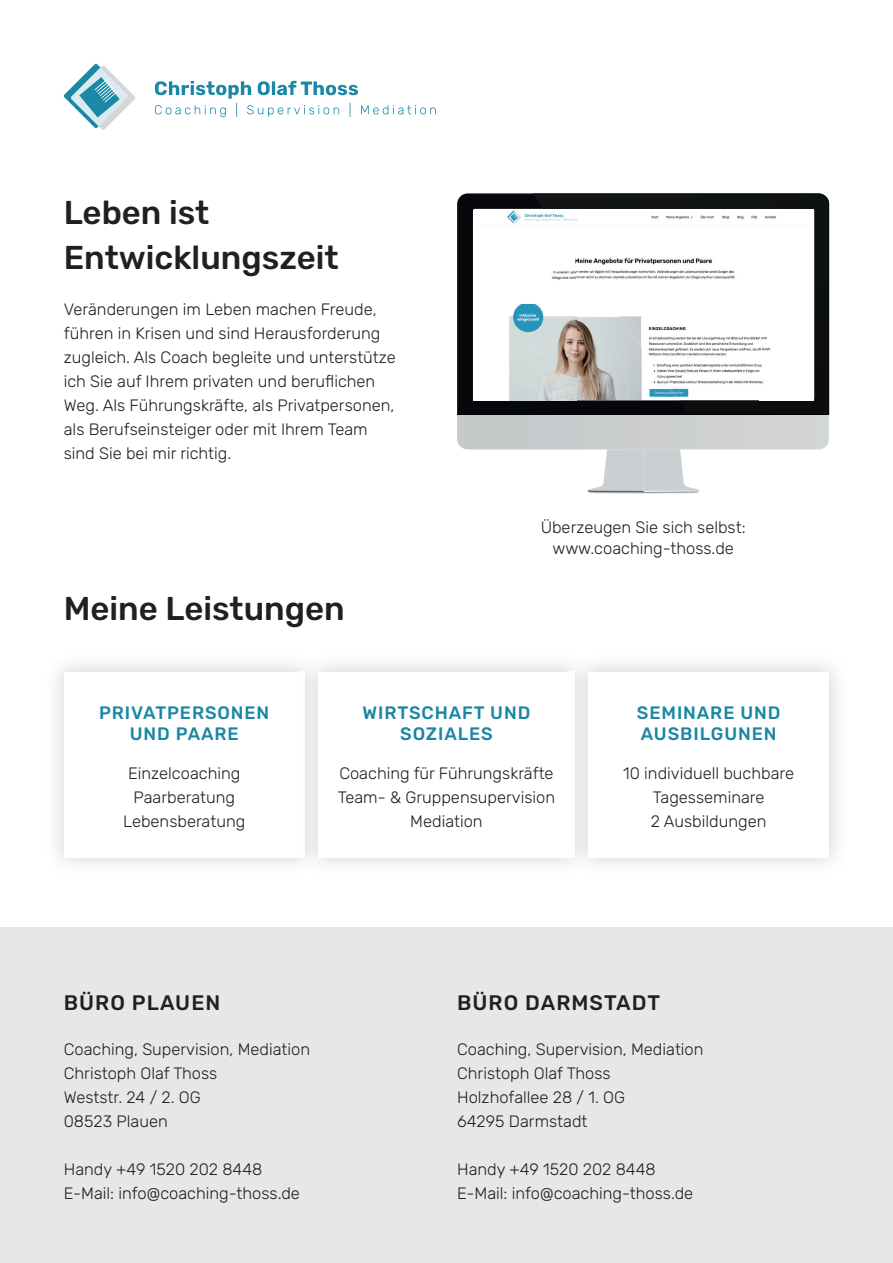
<style>
.page{position:relative;width:893px;height:1263px;background:#fff}
.page>*{position:absolute;margin:0;border:0;box-sizing:border-box;transform-origin:0 0}
.t1{font:500 33px/45px "Rubik";color:#231f20}
.t2{font:500 21px "Rubik";letter-spacing:.05em;color:#231f20}
.t3{font:500 18px/21.6px "Rubik";letter-spacing:.05em;color:#1986a3;text-align:center}
.t4{font:300 16.5px/24px "Rubik";color:#231f20}
</style>
<div class="page">
<div style="left:0;top:927px;width:893px;height:336px;background:#e6e7e9"></div>
<svg style="left:155px;top:81px;width:281px;height:36px"></svg>
<svg style="left:64px;top:64px;width:72px;height:66px"></svg>
<svg style="left:457px;top:193px;width:76px;height:222px;background:#16181c"></svg>
<svg style="left:533px;top:193px;width:296px;height:222px;background:#1b1d1e"></svg>
<svg style="left:457px;top:416px;width:372px;height:78px"></svg>
<hr style="left:457px;top:415px;width:372px;height:1px;background:#cccecf">
<img style="left:474px;top:210px;width:102px;height:190px">
<img style="left:576px;top:257px;width:51px;height:143px">
<img style="left:627px;top:353px;width:18px;height:47px">
<img style="left:544px;top:210px;width:269px;height:47px">
<img style="left:578px;top:257px;width:235px;height:48px">
<img style="left:611px;top:305px;width:148px;height:48px">
<img style="left:759px;top:305px;width:54px;height:95px">
<img style="left:645px;top:352px;width:114px;height:48px">
<h1 class="t1" style="left:64px;top:191px;width:276px">Leben ist<br>Entwicklungszeit</h1>
<p class="t4" style="left:64px;top:298px;width:334px">Veränderungen im Leben machen Freude, führen in Krisen und sind Herausforderung zugleich. Als Coach begleite und unterstütze ich Sie auf Ihrem privaten und beruflichen Weg. Als Führungskräfte, als Privatpersonen, als Berufseinsteiger oder mit Ihrem Team sind Sie bei mir richtig.</p>
<h1 class="t1" style="left:64px;top:587px;width:283px">Meine Leistungen</h1>
<p class="t4" style="left:541px;top:518px;width:206px;line-height:21px;text-align:center">Überzeugen Sie sich selbst: www.coaching-thoss.de</p>
<p class="t3" style="left:99px;top:702px;width:172px">PRIVATPERSONEN<br>UND PAARE</p>
<p class="t4" style="left:123px;top:762px;width:124px;text-align:center">Einzelcoaching<br>Paarberatung<br>Lebensberatung</p>
<p class="t3" style="left:363px;top:702px;width:169px">WIRTSCHAFT UND<br>SOZIALES</p>
<p class="t4" style="left:338px;top:762px;width:219px;text-align:center">Coaching für Führungskräfte<br>Team- &amp; Gruppensupervision<br>Mediation</p>
<p class="t3" style="left:637px;top:702px;width:145px;text-align:left">SEMINARE UND<br>AUSBILGUNEN</p>
<p class="t4" style="left:623px;top:762px;width:172px;text-align:center">10 individuell buchbare<br>Tagesseminare<br>2 Ausbildungen</p>
<p class="t2" style="left:64px;top:990px;width:158px">BÜRO PLAUEN</p>
<p class="t4" style="left:64px;top:1038px;width:248px">Coaching, Supervision, Mediation<br>Christoph Olaf Thoss<br>Weststr. 24 / 2. OG<br>08523 Plauen</p>
<p class="t4" style="left:64px;top:1158px;width:238px">Handy +49 1520 202 8448<br>E-Mail: info@coaching-thoss.de</p>
<p class="t2" style="left:457px;top:990px;width:204px">BÜRO DARMSTADT</p>
<p class="t4" style="left:457px;top:1038px;width:248px">Coaching, Supervision, Mediation<br>Christoph Olaf Thoss<br>Holzhofallee 28 / 1. OG<br>64295 Darmstadt</p>
<p class="t4" style="left:457px;top:1158px;width:238px">Handy +49 1520 202 8448<br>E-Mail: info@coaching-thoss.de</p>
</div>
